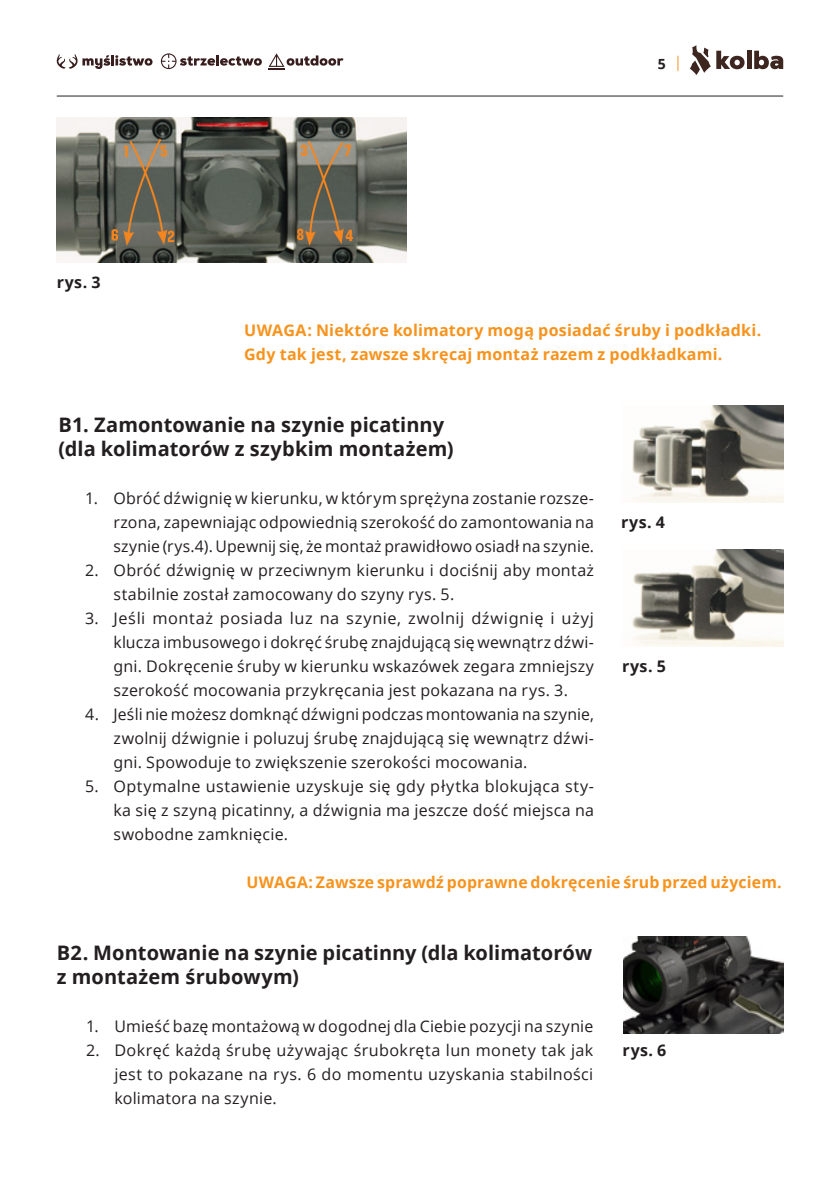
<style>
.page{position:relative;width:840px;height:1191px;background:#fff}
.page>*{position:absolute;margin:0;border:0;box-sizing:border-box;transform-origin:0 0}
.Duży_nagłówek{font:700 20px/24px "Open Sans";letter-spacing:.005em;color:#231f20}
.t1{font:16px/24px "Open Sans";letter-spacing:.015em;color:#231f20;text-align:justify}
.Uwaga{font:700 16px "Open Sans";letter-spacing:.015em;color:#f7931d}
.Nagłówek_mały{font:700 16px "Open Sans";letter-spacing:.035em;color:#231f20}
.t2{font:700 14px "Open Sans";color:#231f20}
</style>
<div class="page">
<svg style="left:716px;top:51px;width:28px;height:18px"></svg>
<div style="left:746px;top:51px;width:5px;height:18px;background:#3d2520"></div>
<svg style="left:754px;top:51px;width:28px;height:18px"></svg>
<svg style="left:690px;top:45px;width:20px;height:30px"></svg>
<hr style="left:57px;top:96px;width:725px;height:1px;background:#231f20">
<svg style="left:677px;top:56px;width:1px;height:15px"></svg>
<svg style="left:161px;top:53px;width:101px;height:16px"></svg>
<svg style="left:57px;top:54px;width:95px;height:15px"></svg>
<svg style="left:268px;top:53px;width:75px;height:16px"></svg>
<img style="left:56px;top:118px;width:350px;height:144px">
<img style="left:632px;top:405px;width:150px;height:97px">
<img style="left:632px;top:549px;width:150px;height:97px">
<img style="left:623px;top:936px;width:159px;height:97px">
<p class="Nagłówek_mały" style="left:57px;top:271px;width:45px">rys. 3</p>
<p class="t2" style="left:657px;top:54px;width:9px">5</p>
<p class="Uwaga" style="left:244px;top:319px;width:518px">UWAGA: Niektóre kolimatory mogą posiadać śruby i podkładki.</p>
<p class="Uwaga" style="left:244px;top:343px;width:479px">Gdy tak jest, zawsze skręcaj montaż razem z podkładkami.</p>
<p class="Duży_nagłówek" style="left:58px;top:412px;width:387px">B1. Zamontowanie na szynie picatinny</p>
<p class="Duży_nagłówek" style="left:58px;top:436px;width:396px">(dla kolimatorów z szybkim montażem)</p>
<p class="t1" style="left:113px;top:486px;width:482px;text-indent:-28px">1. Obróć dźwignię w kierunku, w którym sprężyna zostanie rozsze&shy;rzona, zapewniając odpowiednią szerokość do zamontowania na szynie (rys.4). Upewnij się, że montaż prawidłowo osiadł na szynie.</p>
<p class="t1" style="left:113px;top:558px;width:482px;text-indent:-28px">2. Obróć dźwignię w przeciwnym kierunku i dociśnij aby montaż stabilnie został zamocowany do szyny rys. 5.</p>
<p class="t1" style="left:113px;top:606px;width:482px;text-indent:-28px">3. Jeśli montaż posiada luz na szynie, zwolnij dźwignię i użyj klucza imbusowego i dokręć śrubę znajdującą się wewnątrz dźwi&shy;gni. Dokręcenie śruby w kierunku wskazówek zegara zmniejszy szerokość mocowania przykręcania jest pokazana na rys. 3.</p>
<p class="t1" style="left:113px;top:702px;width:482px;text-indent:-28px">4. Jeśli nie możesz domknąć dźwigni podczas montowania na szynie, zwolnij dźwignie i poluzuj śrubę znajdującą się wewnątrz dźwi&shy;gni. Spowoduje to zwiększenie szerokości mocowania.</p>
<p class="t1" style="left:113px;top:774px;width:482px;text-indent:-28px">5. Optymalne ustawienie uzyskuje się gdy płytka blokująca sty&shy;ka się z szyną picatinny, a dźwignia ma jeszcze dość miejsca na swobodne zamknięcie.</p>
<p class="Nagłówek_mały" style="left:621px;top:511px;width:45px">rys. 4</p>
<p class="Nagłówek_mały" style="left:621px;top:655px;width:45px">rys. 5</p>
<p class="Uwaga" style="left:246px;top:871px;width:536px">UWAGA: Zawsze sprawdź poprawne dokręcenie śrub przed użyciem.</p>
<p class="Duży_nagłówek" style="left:57px;top:940px;width:536px">B2. Montowanie na szynie picatinny (dla kolimatorów z montażem śrubowym)</p>
<p class="t1" style="left:86px;top:1014px;width:508px">1. Umieść bazę montażową w dogodnej dla Ciebie pozycji na szynie</p>
<p class="t1" style="left:114px;top:1038px;width:480px;text-indent:-28px">2. Dokręć każdą śrubę używając śrubokręta lun monety tak jak jest to pokazane na rys. 6 do momentu uzyskania stabilności kolimatora na szynie.</p>
<p class="Nagłówek_mały" style="left:622px;top:1039px;width:45px">rys. 6</p>
</div>
